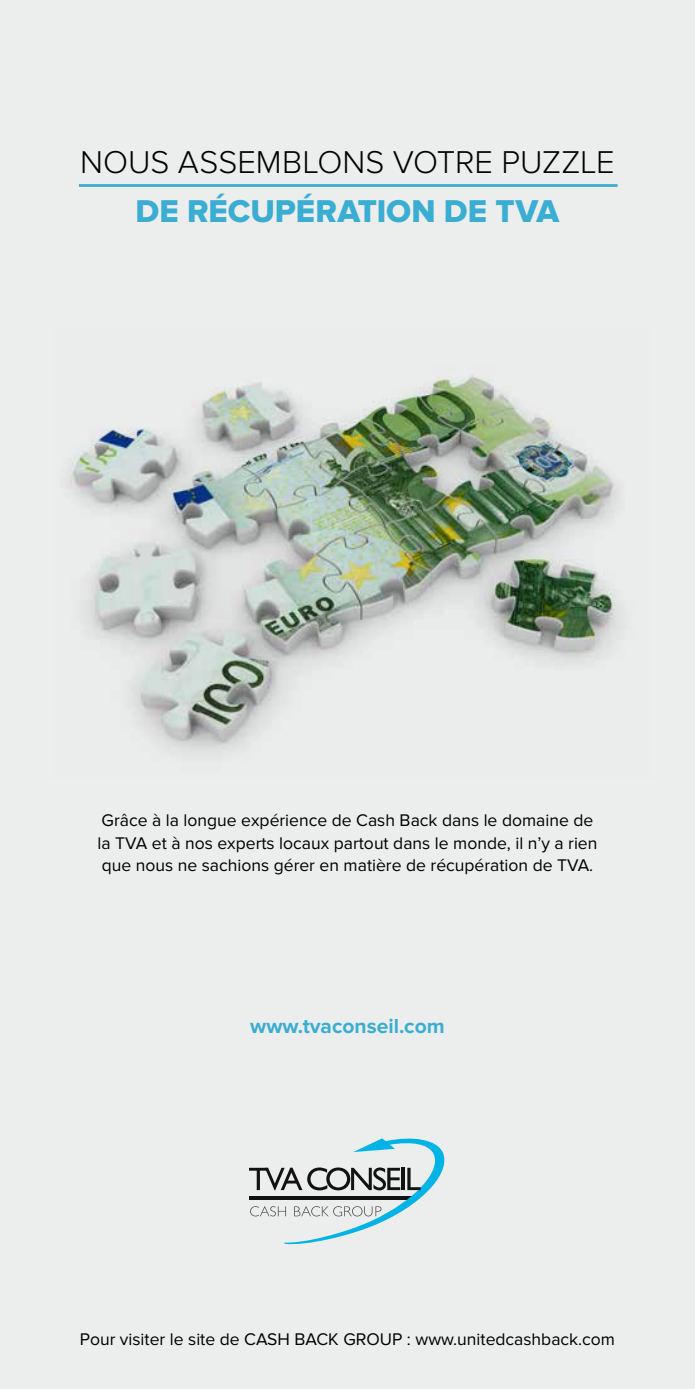
<style>
.page{position:relative;width:695px;height:1389px;background:#fff}
.page>*{position:absolute;margin:0;border:0;box-sizing:border-box;transform-origin:0 0}
.t1{font:300 32.73px "Proxima Nova";color:#000}
.t2{font:32.73px "Proxima Nova Extrabld";color:#39aed2}
.t3{font:700 21px "Proxima Nova";color:#39aed2}
.t4{font:17.5px/22.8px "Proxima Nova";color:#000}
</style>
<div class="page">
<div style="left:0;top:0;width:694px;height:1389px;background:#eceded"></div>
<img style="left:68px;top:367px;width:553px;height:385px">
<svg style="left:249px;top:1138px;width:195px;height:106px"></svg>
<hr style="left:79px;top:184px;width:538px;height:3px;background:#39aed2">
<h1 class="t1" style="left:80px;top:143px;width:536px">NOUS ASSEMBLONS VOTRE PUZZLE</h1>
<h1 class="t2" style="left:135px;top:192px;width:425px">DE RÉCUPÉRATION DE TVA</h1>
<p class="t4" style="left:97px;top:809px;width:501px">Grâce à la longue expérience de Cash Back dans le domaine de la TVA et à nos experts locaux partout dans le monde, il n’y a rien que nous ne sachions gérer en matière de récupération de TVA.</p>
<p class="t3" style="left:250px;top:1014px;width:196px">www.tvaconseil.com</p>
<p class="t4" style="left:80px;top:1328px;width:536px">Pour visiter le site de CASH BACK GROUP : www.unitedcashback.com</p>
</div>
